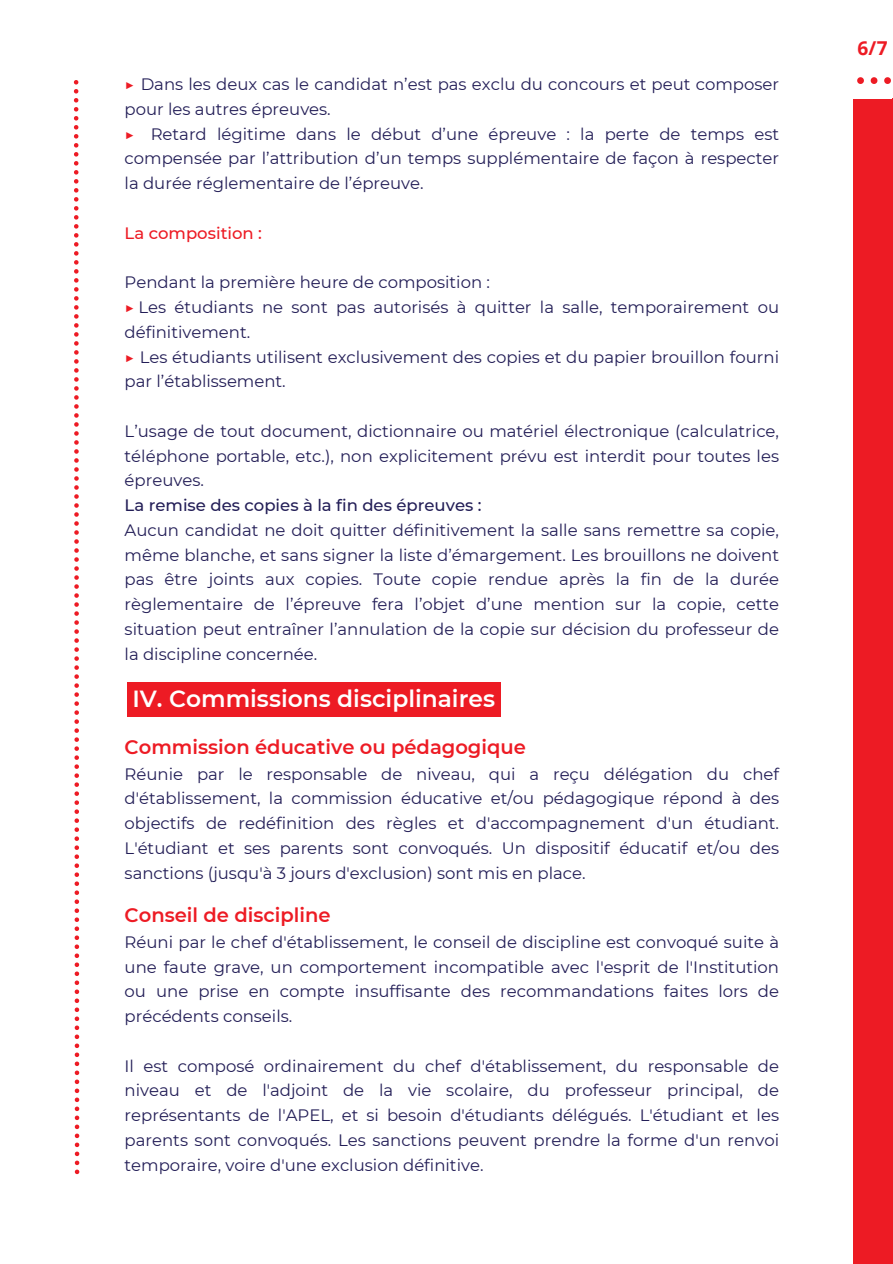
<style>
.page{position:relative;width:893px;height:1264px;background:#fff}
.page>*{position:absolute;margin:0;border:0;box-sizing:border-box;transform-origin:0 0}
.t1{font:600 23.4px "Montserrat";color:#fff}
.t2{font:600 19.5px "Montserrat";color:#ed1b24}
.t3{font:700 19.05px "Open Sans";color:#ed1b24}
.t4{font:16.5px/24.8px "Montserrat";color:#231e57;text-align:justify}
.t5{font:500 16.5px "Montserrat";color:#231e57}
.t6{font:500 16.5px "Montserrat";color:#ed1b24}
.s1{color:#ed1b24}
</style>
<div class="page">
<svg style="left:74px;top:80px;width:5px;height:1094px"></svg>
<div style="left:853px;top:98px;width:39px;height:1165px;background:#ed1b24"></div>
<svg style="left:857px;top:77px;width:33px;height:7px"></svg>
<div style="left:127px;top:682px;width:373px;height:34px;background:#ed1b24"></div>
<p class="t4" style="left:125px;top:71px;width:656px;text-align:left"><span class="s1">▶</span> Dans les deux cas le candidat n’est pas exclu du concours et peut composer pour les autres épreuves.<br><span class="s1">▶</span> Retard légitime dans le début d’une épreuve : la perte de temps est compensée par l’attribution d’un temps supplémentaire de façon à respecter la durée réglementaire de l’épreuve.</p>
<p class="t6" style="left:125px;top:221px;width:139px">La composition :</p>
<p class="t4" style="left:125px;top:269px;width:656px;text-align:left">Pendant la première heure de composition :<br><span class="s1">▶</span> Les étudiants ne sont pas autorisés à quitter la salle, temporairement ou définitivement.<br><span class="s1">▶</span> Les étudiants utilisent exclusivement des copies et du papier brouillon fourni par l’établissement.</p>
<p class="t4" style="left:125px;top:418px;width:656px">L’usage de tout document, dictionnaire ou matériel électronique (calculatrice, téléphone portable, etc.), non explicitement prévu est interdit pour toutes les épreuves.</p>
<p class="t5" style="left:125px;top:493px;width:358px">La remise des copies à la fin des épreuves :</p>
<p class="t4" style="left:125px;top:517px;width:656px">Aucun candidat ne doit quitter définitivement la salle sans remettre sa copie, même blanche, et sans signer la liste d’émargement. Les brouillons ne doivent pas être joints aux copies. Toute copie rendue après la fin de la durée règlementaire de l’épreuve fera l’objet d’une mention sur la copie, cette situation peut entraîner l’annulation de la copie sur décision du professeur de la discipline concernée.</p>
<h1 class="t1" style="left:132px;top:682px;width:364px">IV. Commissions disciplinaires</h1>
<p class="t2" style="left:125px;top:733px;width:403px">Commission éducative ou pédagogique</p>
<p class="t4" style="left:125px;top:760px;width:656px">Réunie par le responsable de niveau, qui a reçu délégation du chef d'établissement, la commission éducative et/ou pédagogique répond à des objectifs de redéfinition des règles et d'accompagnement d'un étudiant.<br>L'étudiant et ses parents sont convoqués. Un dispositif éducatif et/ou des sanctions (jusqu'à 3 jours d'exclusion) sont mis en place.</p>
<p class="t2" style="left:125px;top:901px;width:207px">Conseil de discipline</p>
<p class="t4" style="left:125px;top:929px;width:656px">Réuni par le chef d'établissement, le conseil de discipline est convoqué suite à une faute grave, un comportement incompatible avec l'esprit de l'Institution ou une prise en compte insuffisante des recommandations faites lors de précédents conseils.</p>
<p class="t4" style="left:125px;top:1052px;width:656px">Il est composé ordinairement du chef d'établissement, du responsable de niveau et de l'adjoint de la vie scolaire, du professeur principal, de représentants de l'APEL, et si besoin d'étudiants délégués. L'étudiant et les parents sont convoqués. Les sanctions peuvent prendre la forme d'un renvoi temporaire, voire d'une exclusion définitive.</p>
<p class="t3" style="left:857px;top:35px;width:32px">6/7</p>
</div>
